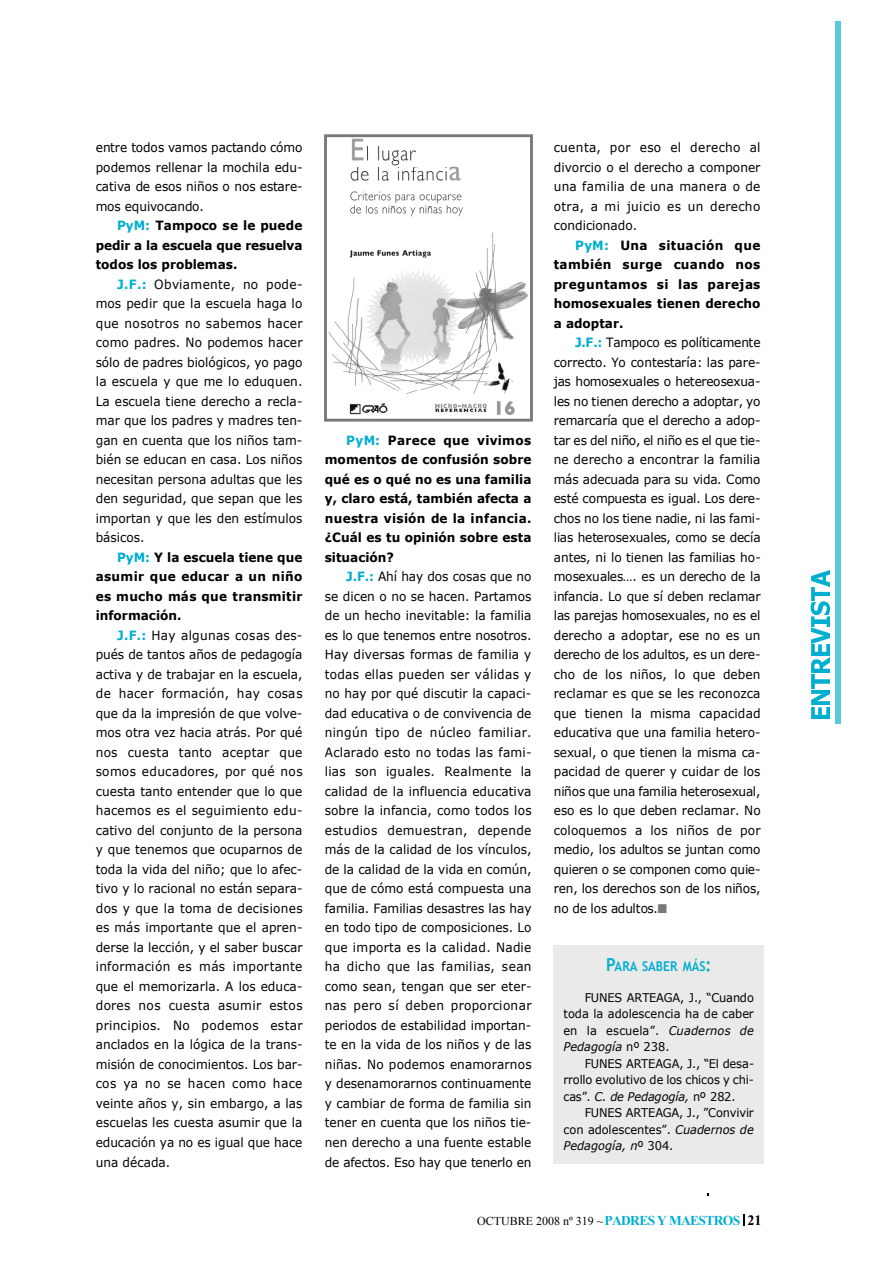
<style>
.page{position:relative;width:893px;height:1263px;background:#fff}
.page>*{position:absolute;margin:0;border:0;box-sizing:border-box;transform-origin:0 0}
.t1{font:700 13.5px "Trebuchet MS";color:#00aed0;scale:.9 1}
.t2{font:12.75px/19.5px "Verdana";color:#000;text-align:justify;scale:.95 1}
.t3{font:700 12.75px/19.5px "Verdana";color:#000;text-align:justify;scale:.95 1}
.t4{font:12px/16.5px "Verdana";color:#000;text-align:justify;scale:.95 1}
.t5{font:12px "Times New Roman";color:#000}
.s1{color:#00aed0}
.s2{font-weight:700;color:#00aed0}
.s3{color:#797979}
.s4{font-size:18px}
.s5{font-style:italic}
.s6{font-weight:700;font-size:13.5px;color:#00aed0}
.s7{font-weight:700;font-size:14.25px}
</style>
<div class="page">
<img style="left:811px;top:708px;width:18px;height:11px">
<img style="left:811px;top:690px;width:18px;height:15px">
<img style="left:811px;top:675px;width:18px;height:13px">
<img style="left:811px;top:658px;width:18px;height:14px">
<img style="left:811px;top:645px;width:18px;height:11px">
<img style="left:811px;top:617px;width:18px;height:26px">
<img style="left:810px;top:602px;width:20px;height:13px">
<img style="left:811px;top:571px;width:18px;height:29px">
<div style="left:835px;top:22px;width:6px;height:702px;background:#5bc7de"></div>
<div style="left:553px;top:945px;width:211px;height:219px;background:#eaeaea"></div>
<svg style="left:324px;top:134px;width:209px;height:288px"></svg>
<p class="t2" style="left:96px;top:137px;width:219px">entre todos vamos pactando cómo podemos rellenar la mochila edu&shy;cativa de esos niños o nos estare&shy;mos equivocando.</p>
<p class="t3" style="left:96px;top:216px;width:219px;text-indent:21px"><span class="s1">PyM:</span> Tampoco se le puede pedir a la escuela que resuelva todos los problemas.</p>
<p class="t2" style="left:96px;top:274px;width:219px;text-indent:21px"><span class="s2">J.F.:</span> Obviamente, no pode&shy;mos pedir que la escuela haga lo que nosotros no sabemos hacer como padres. No podemos hacer sólo de padres biológicos, yo pago la escuela y que me lo eduquen.<br>La escuela tiene derecho a recla&shy;mar que los padres y madres ten&shy;gan en cuenta que los niños tam&shy;bién se educan en casa. Los niños necesitan persona adultas que les den seguridad, que sepan que les importan y que les den estímulos básicos.</p>
<p class="t3" style="left:96px;top:547px;width:219px;text-indent:21px"><span class="s1">PyM:</span> Y la escuela tiene que asumir que educar a un niño es mucho más que transmitir información.</p>
<p class="t2" style="left:96px;top:625px;width:219px;text-indent:21px"><span class="s2">J.F.:</span> Hay algunas cosas des&shy;pués de tantos años de pedagogía activa y de trabajar en la escuela, de hacer formación, hay cosas que da la impresión de que volve&shy;mos otra vez hacia atrás. Por qué nos cuesta tanto aceptar que somos educadores, por qué nos cuesta tanto entender que lo que hacemos es el seguimiento edu&shy;cativo del conjunto de la persona y que tenemos que ocuparnos de toda la vida del niño; que lo afec&shy;tivo y lo racional no están separa&shy;dos y que la toma de decisiones es más importante que el apren&shy;derse la lección, y el saber buscar información es más importante que el memorizarla. A los educa&shy;dores nos cuesta asumir estos principios. No podemos estar anclados en la lógica de la trans&shy;misión de conocimientos. Los bar&shy;cos ya no se hacen como hace veinte años y, sin embargo, a las escuelas les cuesta asumir que la educación ya no es igual que hace una década.</p>
<p class="t3" style="left:325px;top:430px;width:219px;text-indent:21px"><span class="s1">PyM:</span> Parece que vivimos momentos de confusión sobre qué es o qué no es una familia y, claro está, también afecta a nuestra visión de la infancia. ¿Cuál es tu opinión sobre esta situación?</p>
<p class="t2" style="left:325px;top:567px;width:219px;text-indent:21px"><span class="s2">J.F.:</span> Ahí hay dos cosas que no se dicen o no se hacen. Partamos de un hecho inevitable: la familia es lo que tenemos entre nosotros.<br>Hay diversas formas de familia y todas ellas pueden ser válidas y no hay por qué discutir la capaci&shy;dad educativa o de convivencia de ningún tipo de núcleo familiar.<br>Aclarado esto no todas las fami&shy;lias son iguales. Realmente la calidad de la influencia educativa sobre la infancia, como todos los estudios demuestran, depende más de la calidad de los vínculos, de la calidad de la vida en común, que de cómo está compuesta una familia. Familias desastres las hay en todo tipo de composiciones. Lo que importa es la calidad. Nadie ha dicho que las familias, sean como sean, tengan que ser eter&shy;nas pero sí deben proporcionar periodos de estabilidad importan&shy;te en la vida de los niños y de las niñas. No podemos enamorarnos y desenamorarnos continuamente y cambiar de forma de familia sin tener en cuenta que los niños tie&shy;nen derecho a una fuente estable de afectos. Eso hay que tenerlo en</p>
<p class="t2" style="left:554px;top:137px;width:219px">cuenta, por eso el derecho al divorcio o el derecho a componer una familia de una manera o de otra, a mi juicio es un derecho condicionado.</p>
<p class="t3" style="left:554px;top:235px;width:219px;text-indent:21px"><span class="s1">PyM:</span> Una situación que también surge cuando nos preguntamos si las parejas homosexuales tienen derecho a adoptar.</p>
<p class="t2" style="left:554px;top:333px;width:219px;text-indent:21px"><span class="s2">J.F.:</span> Tampoco es políticamente correcto. Yo contestaría: las pare&shy;jas homosexuales o hetereosexua&shy;les no tienen derecho a adoptar, yo remarcaría que el derecho a adop&shy;tar es del niño, el niño es el que tie&shy;ne derecho a encontrar la familia más adecuada para su vida. Como esté compuesta es igual. Los dere&shy;chos no los tiene nadie, ni las fami&shy;lias heterosexuales, como se decía antes, ni lo tienen las familias ho&shy;mosexuales…. es un derecho de la infancia. Lo que sí deben reclamar las parejas homosexuales, no es el derecho a adoptar, ese no es un derecho de los adultos, es un dere&shy;cho de los niños, lo que deben reclamar es que se les reconozca que tienen la misma capacidad educativa que una familia hetero&shy;sexual, o que tienen la misma ca&shy;pacidad de querer y cuidar de los niños que una familia heterosexual, eso es lo que deben reclamar. No coloquemos a los niños de por medio, los adultos se juntan como quieren o se componen como quie&shy;ren, los derechos son de los niños, no de los adultos.<span class="s3">■</span></p>
<p class="t1" style="left:606px;top:959px;width:119px"><span class="s4">P</span>ARA SABER MÁS<span class="s4">:</span></p>
<p class="t4" style="left:563px;top:988px;width:202px;text-indent:21px">FUNES ARTEAGA, J., “Cuando toda la adolescencia ha de caber en la escuela”. <span class="s5">Cuadernos de Pedagogía</span> nº 238.</p>
<p class="t4" style="left:563px;top:1055px;width:202px;text-indent:21px">FUNES ARTEAGA, J., “El desa&shy;rrollo evolutivo de los chicos y chi&shy;cas”. <span class="s5">C. de Pedagogía,</span> nº 282.</p>
<p class="t4" style="left:563px;top:1104px;width:202px;text-indent:21px">FUNES ARTEAGA, J., ”Convivir con adolescentes”. <span class="s5">Cuadernos de Pedagogía, n</span>º 304.</p>
<p class="t5" style="left:477px;top:1214px;width:286px">OCTUBRE 2008 nº 319 ~<span class="s6">PADRESY MAESTROS</span> <span class="s7">21</span></p>
</div>
